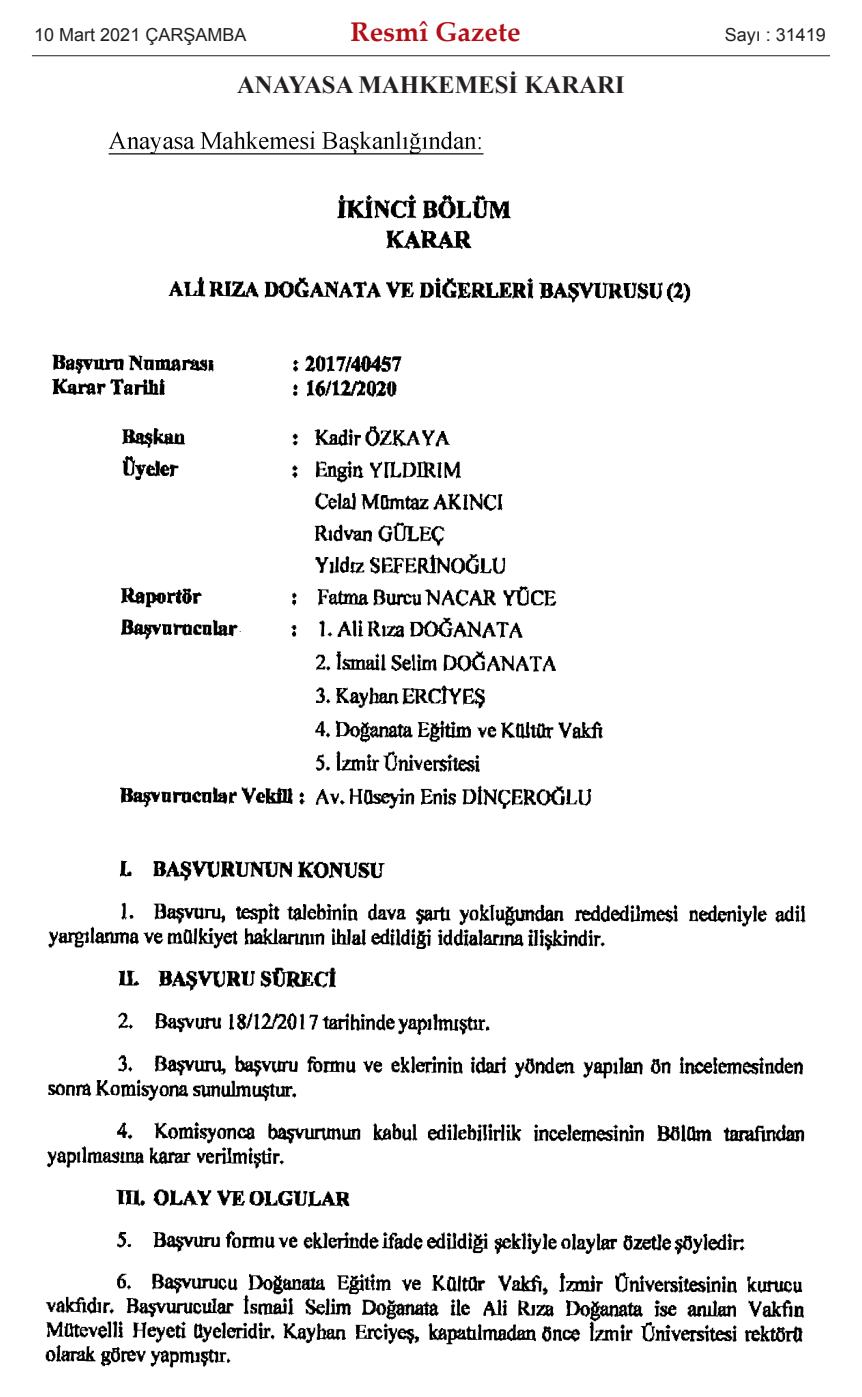
<style>
.page{position:relative;width:862px;height:1397px;background:#fff}
.page>*{position:absolute;margin:0;border:0;box-sizing:border-box;transform-origin:0 0}
.t1{font:700 27px "Palatino Linotype";color:#b40e16}
.t2{font:700 24.75px "Times New Roman";color:#231f20}
.t3{font:18px "Arial";color:#231f20}
</style>
<div class="page">
<img style="left:45px;top:131px;width:761px;height:1237px">
<hr style="left:32px;top:55px;width:797px;height:1px;background:#231f20">
<p class="t3" style="left:34px;top:25px;width:214px">10 Mart 2021 ÇARŞAMBA</p>
<h1 class="t1" style="left:350px;top:21px;width:171px">Resmî Gazete</h1>
<p class="t3" style="left:724px;top:25px;width:103px">Sayı : 31419</p>
<h2 class="t2" style="left:237px;top:71px;width:389px">ANAYASA MAHKEMESİ KARARI</h2>
</div>
